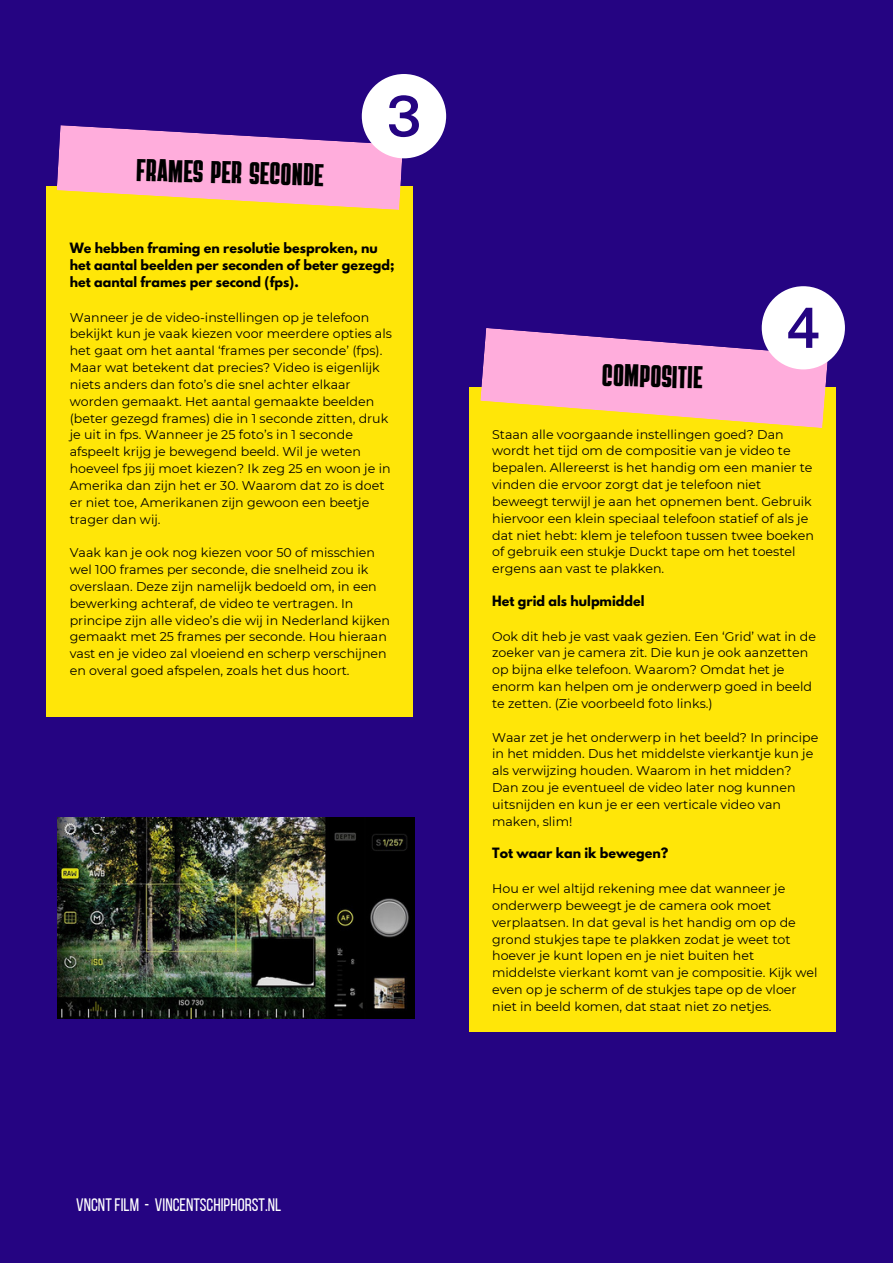
<style>
.page{position:relative;width:893px;height:1264px;background:#fff}
.page>*{position:absolute;margin:0;border:0;box-sizing:border-box;transform-origin:0 0}
.t1{font:31.5px "Bridge";color:#000}
.t2{font:18px "Bebas Neue";color:#fff}
.t3{font:12.6px/16.8px "Montserrat";color:#000}
.t4{font:700 12.6px/16.8px "League Spartan";color:#000}
</style>
<div class="page">
<div style="left:0;top:0;width:892px;height:1262px;background:#250482"></div>
<div style="left:46px;top:186px;width:367px;height:530px;background:#ffe608"></div>
<div style="left:469px;top:387px;width:366px;height:644px;background:#ffe608"></div>
<img style="left:58px;top:817px;width:356px;height:201px">
<svg style="left:480px;top:286px;width:364px;height:142px"></svg>
<svg style="left:57px;top:74px;width:389px;height:136px"></svg>
<h1 class="t1" style="left:137px;top:155px;width:189px;rotate:2deg">FRAMES PER SECONDE</h1>
<p class="t4" style="left:70px;top:241px;width:326px">We hebben framing en resolutie besproken, nu het aantal beelden per seconden of beter gezegd; het aantal frames per second (fps).</p>
<p class="t3" style="left:70px;top:308px;width:324px">Wanneer je de video-instellingen op je telefoon bekijkt kun je vaak kiezen voor meerdere opties als het gaat om het aantal ‘frames per seconde’ (fps).<br>Maar wat betekent dat precies? Video is eigenlijk niets anders dan foto’s die snel achter elkaar worden gemaakt. Het aantal gemaakte beelden (beter gezegd frames) die in 1 seconde zitten, druk je uit in fps. Wanneer je 25 foto’s in 1 seconde afspeelt krijg je bewegend beeld. Wil je weten hoeveel fps jij moet kiezen? Ik zeg 25 en woon je in Amerika dan zijn het er 30. Waarom dat zo is doet er niet toe, Amerikanen zijn gewoon een beetje trager dan wij.</p>
<p class="t3" style="left:70px;top:544px;width:322px">Vaak kan je ook nog kiezen voor 50 of misschien wel 100 frames per seconde, die snelheid zou ik overslaan. Deze zijn namelijk bedoeld om, in een bewerking achteraf, de video te vertragen. In principe zijn alle video’s die wij in Nederland kijken gemaakt met 25 frames per seconde. Hou hieraan vast en je video zal vloeiend en scherp verschijnen en overal goed afspelen, zoals het dus hoort.</p>
<h2 class="t2" style="left:76px;top:1197px;width:206px">VNCNT FILM - VINCENTSCHIPHORST.NL</h2>
<h1 class="t1" style="left:602px;top:360px;width:102px;rotate:2deg">COMPOSITIE</h1>
<p class="t3" style="left:492px;top:426px;width:323px">Staan alle voorgaande instellingen goed? Dan wordt het tijd om de compositie van je video te bepalen. Allereerst is het handig om een manier te vinden die ervoor zorgt dat je telefoon niet beweegt terwijl je aan het opnemen bent. Gebruik hiervoor een klein speciaal telefoon statief of als je dat niet hebt: klem je telefoon tussen twee boeken of gebruik een stukje Duckt tape om het toestel ergens aan vast te plakken.</p>
<p class="t4" style="left:492px;top:594px;width:154px">Het grid als hulpmiddel</p>
<p class="t3" style="left:492px;top:627px;width:325px">Ook dit heb je vast vaak gezien. Een ‘Grid’ wat in de zoeker van je camera zit. Die kun je ook aanzetten op bijna elke telefoon. Waarom? Omdat het je enorm kan helpen om je onderwerp goed in beeld te zetten. (Zie voorbeeld foto links.)</p>
<p class="t3" style="left:492px;top:728px;width:327px">Waar zet je het onderwerp in het beeld? In principe in het midden. Dus het middelste vierkantje kun je als verwijzing houden. Waarom in het midden?<br>Dan zou je eventueel de video later nog kunnen uitsnijden en kun je er een verticale video van maken, slim!</p>
<p class="t4" style="left:492px;top:846px;width:178px">Tot waar kan ik bewegen?</p>
<p class="t3" style="left:492px;top:880px;width:327px">Hou er wel altijd rekening mee dat wanneer je onderwerp beweegt je de camera ook moet verplaatsen. In dat geval is het handig om op de grond stukjes tape te plakken zodat je weet tot hoever je kunt lopen en je niet buiten het middelste vierkant komt van je compositie. Kijk wel even op je scherm of de stukjes tape op de vloer niet in beeld komen, dat staat niet zo netjes.</p>
</div>
